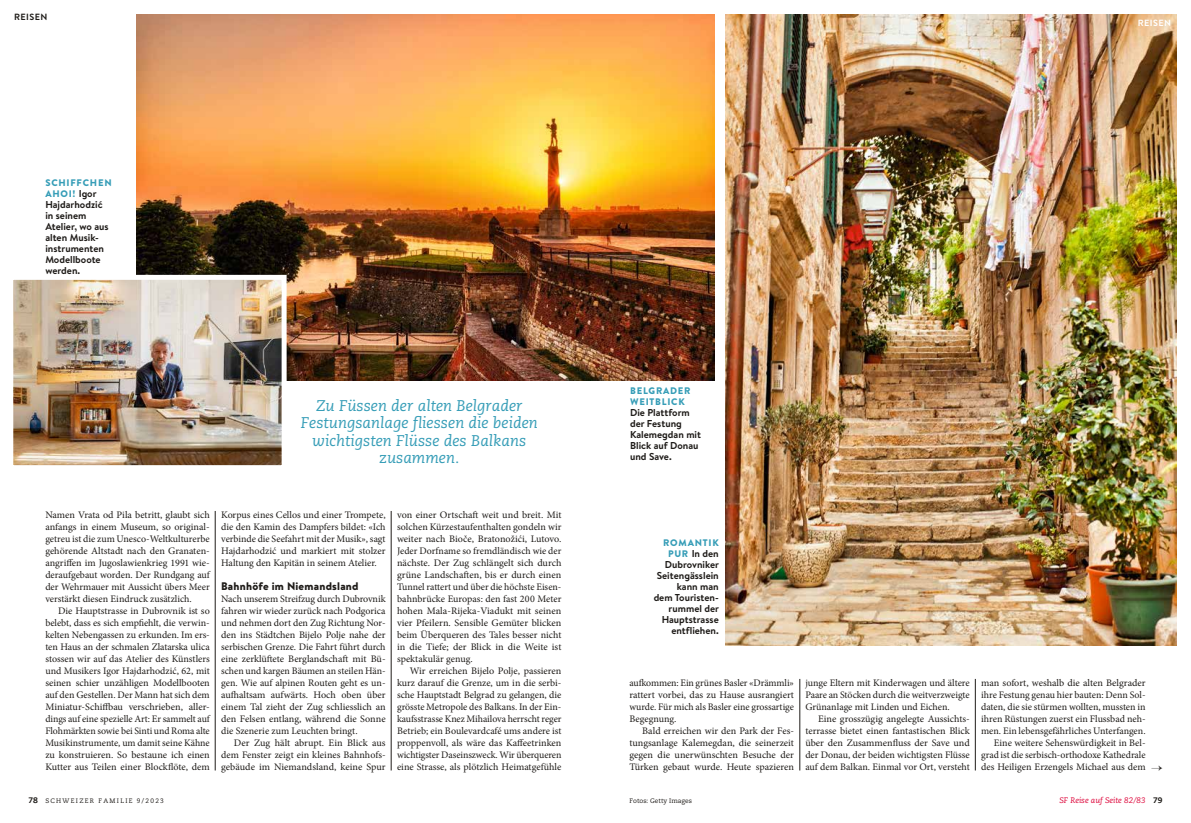
<style>
.page{position:relative;width:1191px;height:823px;background:#fff}
.page>*{position:absolute;margin:0;border:0;box-sizing:border-box;transform-origin:0 0}
.t1{font:italic 15.5px/17.5px "Caecilia";color:#369db7;text-align:center}
.t2{font:900 11px "Brandon Text";letter-spacing:.02em;color:#1f1c19}
.t3{font:10px/12px "Minion Pro";color:#1f1c19;text-align:justify}
.t4{font:700 10px/11px "Brandon Text";color:#1f1c19}
.t5{font:900 9.5px/11px "Brandon Grotesque";letter-spacing:.08em;color:#369db7}
.t6{font:700 9px "Brandon Grotesque";letter-spacing:.04em;color:#1f1c19}
.t7{font:700 9px "Brandon Grotesque";letter-spacing:.04em;color:#fff}
.t8{font:italic 8px "Caecilia";color:#dd0037}
.t9{font:6.5px "Caecilia";letter-spacing:.2em;color:#1f1c19}
.t10{font:6.5px "Caecilia";color:#1f1c19}
.s1{font-family:"Brandon Text";font-weight:700;font-size:10px;color:#1f1c19}
.s2{font-family:"Brandon Grotesque";font-weight:900;font-size:9.5px;color:#369db7}
.s3{font-weight:800;font-size:8px}
.s4{font-weight:800;font-style:normal;color:#1f1c19}
</style>
<div class="page">
<img style="left:726px;top:14px;width:450px;height:631px">
<img style="left:136px;top:14px;width:578px;height:366px">
<img style="left:14px;top:281px;width:267px;height:183px">
<div style="left:8px;top:275px;width:279px;height:195px;border:5px solid #fff"></div>
<hr style="left:215px;top:510px;width:1px;height:260px;background:#1f1c19">
<hr style="left:799px;top:678px;width:1px;height:92px;background:#1f1c19">
<hr style="left:975px;top:678px;width:1px;height:92px;background:#1f1c19">
<hr style="left:391px;top:510px;width:1px;height:260px;background:#1f1c19">
<p class="t6" style="left:14px;top:11px;width:35px">REISEN</p>
<p class="t5" style="left:45px;top:177px;width:68px">SCHIFFCHEN<br>AHOI! <span class="s1">Igor</span></p>
<p class="t4" style="left:45px;top:198px;width:65px">Hajdarhodzić in seinem<br>Atelier, wo aus alten Musik&shy;instrumenten<br>Modellboote werden.</p>
<h1 class="t1" style="left:301px;top:397px;width:238px">Zu Füssen der alten Belgrader<br>Festungsanlage fliessen die beiden wichtigsten Flüsse des Balkans zusammen.</h1>
<p class="t3" style="left:45px;top:508px;width:166px">Namen Vrata od Pila betritt, glaubt sich anfangs in einem Museum, so original&shy;getreu ist die zum Unesco-Weltkulturerbe gehörende Altstadt nach den Granaten&shy;angriffen im Jugoslawienkrieg 1991 wie&shy;deraufgebaut worden. Der Rundgang auf der Wehrmauer mit Aussicht übers Meer verstärkt diesen Eindruck zusätzlich.</p>
<p class="t3" style="left:45px;top:604px;width:166px;text-indent:13px">Die Hauptstrasse in Dubrovnik ist so belebt, dass es sich empfiehlt, die verwin&shy;kelten Nebengassen zu erkunden. Im ers&shy;ten Haus an der schmalen Zlatarska ulica stossen wir auf das Atelier des Künstlers und Musikers Igor Hajdarhodzić, 62, mit seinen schier unzähligen Modellbooten auf den Gestellen. Der Mann hat sich dem Miniatur-Schiffbau verschrieben, aller&shy;dings auf eine spezielle Art: Er sammelt auf Flohmärkten sowie bei Sinti und Roma alte Musikinstrumente, um damit seine Kähne zu konstruieren. So bestaune ich einen Kutter aus Teilen einer Blockflöte, dem</p>
<p class="t3" style="left:221px;top:508px;width:166px">Korpus eines Cellos und einer Trompete, die den Kamin des Dampfers bildet: «Ich verbinde die Seefahrt mit der Musik», sagt Hajdarhodzić und markiert mit stolzer Haltung den Kapitän in seinem Atelier.</p>
<p class="t2" style="left:221px;top:578px;width:139px">Bahnhöfe im Niemandsland</p>
<p class="t3" style="left:221px;top:592px;width:166px">Nach unserem Streifzug durch Dubrovnik fahren wir wieder zurück nach Podgorica und nehmen dort den Zug Richtung Nor&shy;den ins Städtchen Bijelo Polje nahe der serbischen Grenze. Die Fahrt führt durch eine zerklüftete Berglandschaft mit Bü&shy;schen und kargen Bäumen an steilen Hän&shy;gen. Wie auf alpinen Routen geht es un&shy;aufhaltsam aufwärts. Hoch oben über einem Tal zieht der Zug schliesslich an den Felsen entlang, während die Sonne die Szenerie zum Leuchten bringt.</p>
<p class="t3" style="left:221px;top:736px;width:166px;text-indent:13px">Der Zug hält abrupt. Ein Blick aus dem Fenster zeigt ein kleines Bahnhofs&shy;gebäude im Niemandsland, keine Spur</p>
<p class="t3" style="left:397px;top:508px;width:166px">von einer Ortschaft weit und breit. Mit solchen Kürzestaufenthalten gondeln wir weiter nach Bioče, Bratonožići, Lutovo.<br>Jeder Dorfname so fremdländisch wie der nächste. Der Zug schlängelt sich durch grüne Landschaften, bis er durch einen Tunnel rattert und über die höchste Eisen&shy;bahnbrücke Europas: den fast 200 Meter hohen Mala-Rijeka-Viadukt mit seinen vier Pfeilern. Sensible Gemüter blicken beim Überqueren des Tales besser nicht in die Tiefe; der Blick in die Weite ist spektakulär genug.</p>
<p class="t3" style="left:397px;top:664px;width:166px;text-indent:13px">Wir erreichen Bijelo Polje, passieren kurz darauf die Grenze, um in die serbi&shy;sche Hauptstadt Belgrad zu gelangen, die grösste Metropole des Balkans. In der Ein&shy;kaufsstrasse Knez Mihailova herrscht reger Betrieb; ein Boulevardcafé ums andere ist proppenvoll, als wäre das Kaffeetrinken wichtigster Daseinszweck. Wir überqueren eine Strasse, als plötzlich Heimatgefühle</p>
<p class="t7" style="left:1137px;top:17px;width:35px">REISEN</p>
<p class="t5" style="left:630px;top:385px;width:62px">BELGRADER<br>WEITBLICK</p>
<p class="t4" style="left:630px;top:406px;width:72px">Die Plattform der Festung<br>Kalemegdan mit<br>Blick auf Donau und Save.</p>
<p class="t5" style="left:663px;top:537px;width:57px">ROMANTIK</p>
<p class="t4" style="left:653px;top:547px;width:67px;text-align:right"><span class="s2">PUR</span> In den<br>Dubrovniker<br>Seitengässlein kann man<br>dem Touristen&shy;rummel der<br>Hauptstrasse entfliehen.</p>
<p class="t3" style="left:629px;top:676px;width:166px">aufkommen: Ein grünes Basler «Drämmli» rattert vorbei, das zu Hause ausrangiert wurde. Für mich als Basler eine grossartige Begegnung.</p>
<p class="t3" style="left:629px;top:724px;width:166px;text-indent:13px">Bald erreichen wir den Park der Fes&shy;tungsanlage Kalemegdan, die seinerzeit gegen die unerwünschten Besuche der Türken gebaut wurde. Heute spazieren</p>
<p class="t3" style="left:805px;top:676px;width:166px">junge Eltern mit Kinderwagen und ältere Paare an Stöcken durch die weitverzweigte Grünanlage mit Linden und Eichen.</p>
<p class="t3" style="left:805px;top:712px;width:166px;text-indent:13px">Eine grosszügig angelegte Aussichts&shy;terrasse bietet einen fantastischen Blick über den Zusammenfluss der Save und der Donau, der beiden wichtigsten Flüsse auf dem Balkan. Einmal vor Ort, versteht</p>
<p class="t3" style="left:981px;top:676px;width:166px;text-align:right">man sofort, weshalb die alten Belgrader ihre Festung genau hier bauten: Denn Sol&shy;daten, die sie stürmen wollten, mussten in ihren Rüstungen zuerst ein Flussbad neh&shy;men. Ein lebensgefährliches Unterfangen.<br>Eine weitere Sehenswürdigkeit in Bel&shy;grad ist die serbisch-orthodoxe Kathedrale des Heiligen Erzengels Michael aus dem</p>
<p class="t9" style="left:28px;top:796px;width:137px"><span class="s3">78</span> SCHWEIZER FAMILIE 9/2023</p>
<p class="t10" style="left:629px;top:796px;width:64px">Fotos: Getty Images</p>
<p class="t8" style="left:1059px;top:795px;width:105px">SF Reise auf Seite 82/83 <span class="s4">79</span></p>
</div>
